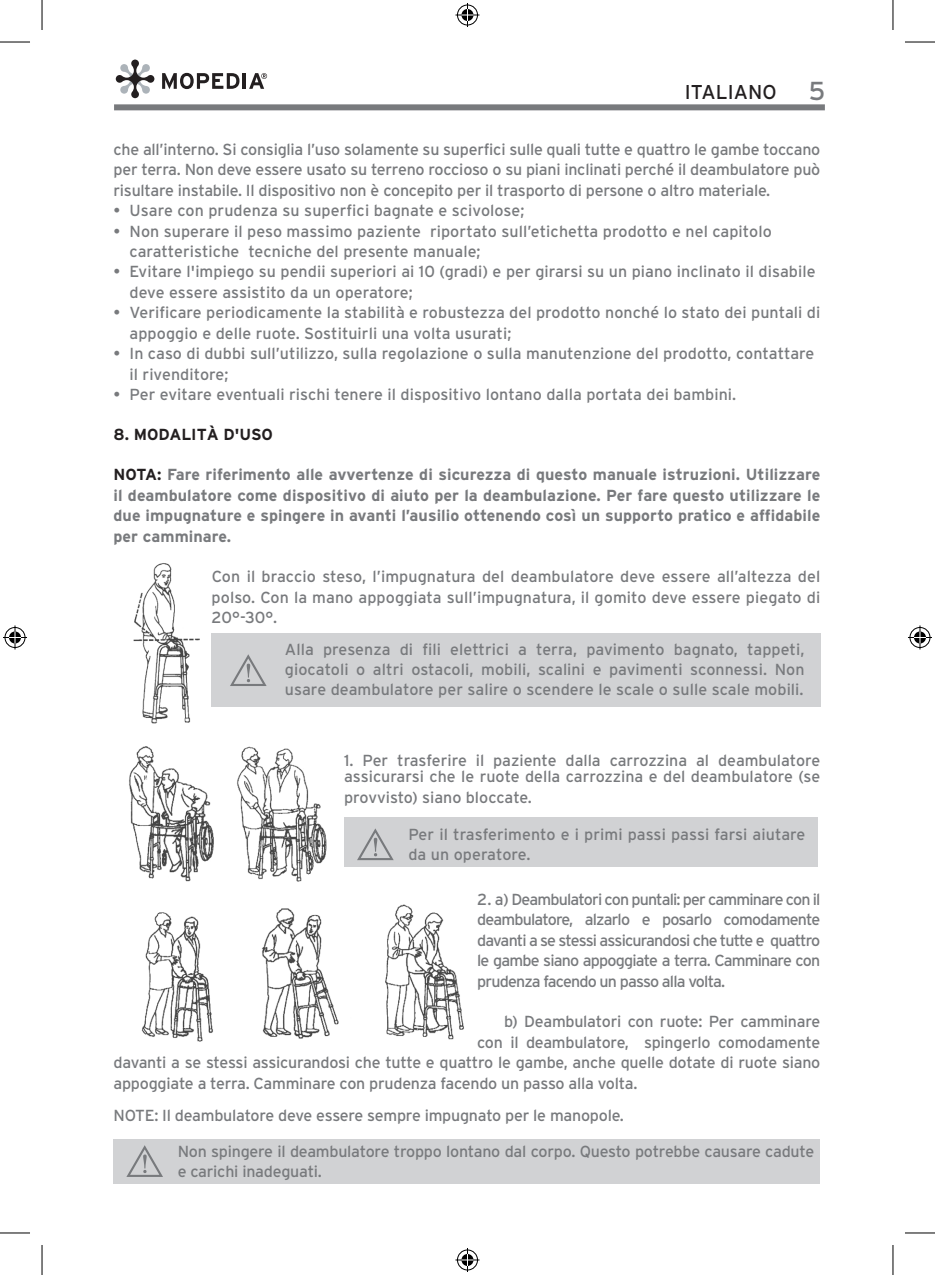
<style>
.page{position:relative;width:935px;height:1275px;background:#fff}
.page>*{position:absolute;margin:0;border:0;box-sizing:border-box;transform-origin:0 0}
.t1{font:20px "Interstate";letter-spacing:.005em;color:#231f20}
.t2{font:16px/20.4px "Interstate";letter-spacing:-.005em;color:#787a7d}
.t3{font:700 16px/20.4px "Interstate";letter-spacing:.005em;color:#787a7d;text-align:justify}
.t4{font:700 16px "Interstate";color:#231f20}
.s1{font-size:26px;color:#787a7d}
.s2{color:#231f20}
</style>
<div class="page">
<div style="left:114px;top:104px;width:710px;height:6px;background:#787a7d"></div>
<svg style="left:116px;top:60px;width:38px;height:38px"></svg>
<svg style="left:162px;top:73px;width:77px;height:16px"></svg>
<hr style="left:243px;top:73px;width:3px;height:16px;background:#231f20">
<svg style="left:249px;top:73px;width:18px;height:16px"></svg>
<img style="left:133px;top:563px;width:79px;height:161px">
<div style="left:212px;top:632px;width:608px;height:74px;background:#d1d2d4"></div>
<svg style="left:230px;top:654px;width:36px;height:32px"></svg>
<img style="left:129px;top:746px;width:85px;height:136px">
<img style="left:237px;top:746px;width:90px;height:136px">
<div style="left:344px;top:818px;width:473px;height:49px;background:#d1d2d4"></div>
<svg style="left:357px;top:828px;width:36px;height:32px"></svg>
<img style="left:141px;top:908px;width:198px;height:134px">
<img style="left:385px;top:904px;width:79px;height:136px">
<div style="left:113px;top:1139px;width:707px;height:44px;background:#d1d2d4"></div>
<svg style="left:126px;top:1145px;width:37px;height:32px"></svg>
<hr style="left:0;top:42px;width:30px;height:1px;background:#000">
<hr style="left:904px;top:42px;width:30px;height:1px;background:#000">
<hr style="left:0;top:1232px;width:30px;height:1px;background:#000">
<hr style="left:904px;top:1232px;width:30px;height:1px;background:#000">
<hr style="left:42px;top:0;width:1px;height:30px;background:#000">
<hr style="left:42px;top:1245px;width:1px;height:30px;background:#000">
<hr style="left:892px;top:0;width:1px;height:30px;background:#000">
<hr style="left:892px;top:1245px;width:1px;height:30px;background:#000">
<svg style="left:455px;top:3px;width:24px;height:24px"></svg>
<svg style="left:455px;top:1248px;width:24px;height:24px"></svg>
<svg style="left:3px;top:625px;width:24px;height:24px"></svg>
<svg style="left:908px;top:625px;width:23px;height:24px"></svg>
<p class="t1" style="left:684px;top:81px;width:142px">ITALIANO <span class="s1">5</span></p>
<p class="t2" style="left:113px;top:139px;width:708px;text-align:justify">che all’interno. Si consiglia l’uso solamente su superfici sulle quali tutte e quattro le gambe toccano per terra. Non deve essere usato su terreno roccioso o su piani inclinati perché il deambulatore può risultare instabile. Il dispositivo non è concepito per il trasporto di persone o altro materiale.</p>
<p class="t2" style="left:113px;top:200px;width:412px">• Usare con prudenza su superfici bagnate e scivolose;</p>
<p class="t2" style="left:129px;top:221px;width:643px;text-indent:-16px">• Non superare il peso massimo paziente riportato sull’etichetta prodotto e nel capitolo caratteristiche tecniche del presente manuale;</p>
<p class="t2" style="left:129px;top:261px;width:687px;text-indent:-16px">• Evitare l'impiego su pendii superiori ai 10 (gradi) e per girarsi su un piano inclinato il disabile deve essere assistito da un operatore;</p>
<p class="t2" style="left:129px;top:302px;width:692px;text-indent:-16px">• Verificare periodicamente la stabilità e robustezza del prodotto nonché lo stato dei puntali di appoggio e delle ruote. Sostituirli una volta usurati;</p>
<p class="t2" style="left:129px;top:343px;width:686px;text-indent:-16px">• In caso di dubbi sull’utilizzo, sulla regolazione o sulla manutenzione del prodotto, contattare il rivenditore;</p>
<p class="t2" style="left:113px;top:384px;width:624px">• Per evitare eventuali rischi tenere il dispositivo lontano dalla portata dei bambini.</p>
<p class="t4" style="left:113px;top:425px;width:161px">8. MODALITÀ D'USO</p>
<p class="t3" style="left:113px;top:464px;width:708px"><span class="s2">NOTA:</span> Fare riferimento alle avvertenze di sicurezza di questo manuale istruzioni. Utilizzare il deambulatore come dispositivo di aiuto per la deambulazione. Per fare questo utilizzare le due impugnature e spingere in avanti l’ausilio ottenendo così un supporto pratico e affidabile per camminare.</p>
<p class="t2" style="left:212px;top:566px;width:610px;text-align:justify">Con il braccio steso, l’impugnatura del deambulatore deve essere all’altezza del polso. Con la mano appoggiata sull’impugnatura, il gomito deve essere piegato di 20°-30°.</p>
<p class="t2" style="left:285px;top:639px;width:521px;text-align:justify">Alla presenza di fili elettrici a terra, pavimento bagnato, tappeti, giocatoli o altri ostacoli, mobili, scalini e pavimenti sconnessi. Non usare deambulatore per salire o scendere le scale o sulle scale mobili.</p>
<p class="t2" style="left:344px;top:752px;width:477px;line-height:16.4px">1. Per trasferire il paziente dalla carrozzina al deambulatore assicurarsi che le ruote della carrozzina e del deambulatore (se</p>
<p class="t2" style="left:344px;top:787px;width:189px">provvisto) siano bloccate.</p>
<p class="t2" style="left:408px;top:824px;width:398px">Per il trasferimento e i primi passi passi farsi aiutare da un operatore.</p>
<p class="t2" style="left:477px;top:889px;width:344px;text-align:justify">2. a) Deambulatori con puntali: per camminare con il deambulatore, alzarlo e posarlo comodamente davanti a se stessi assicurandosi che tutte e quattro le gambe siano appoggiate a terra. Camminare con prudenza facendo un passo alla volta.</p>
<p class="t2" style="left:504px;top:1011px;width:318px">b) Deambulatori con ruote: Per camminare</p>
<p class="t2" style="left:477px;top:1031px;width:344px">con il deambulatore, spingerlo comodamente</p>
<p class="t2" style="left:113px;top:1052px;width:708px">davanti a se stessi assicurandosi che tutte e quattro le gambe, anche quelle dotate di ruote siano</p>
<p class="t2" style="left:113px;top:1072px;width:525px">appoggiate a terra. Camminare con prudenza facendo un passo alla volta.</p>
<p class="t2" style="left:113px;top:1105px;width:512px">NOTE: Il deambulatore deve essere sempre impugnato per le manopole.</p>
<p class="t2" style="left:178px;top:1141px;width:638px">Non spingere il deambulatore troppo lontano dal corpo. Questo potrebbe causare cadute e carichi inadeguati.</p>
</div>
